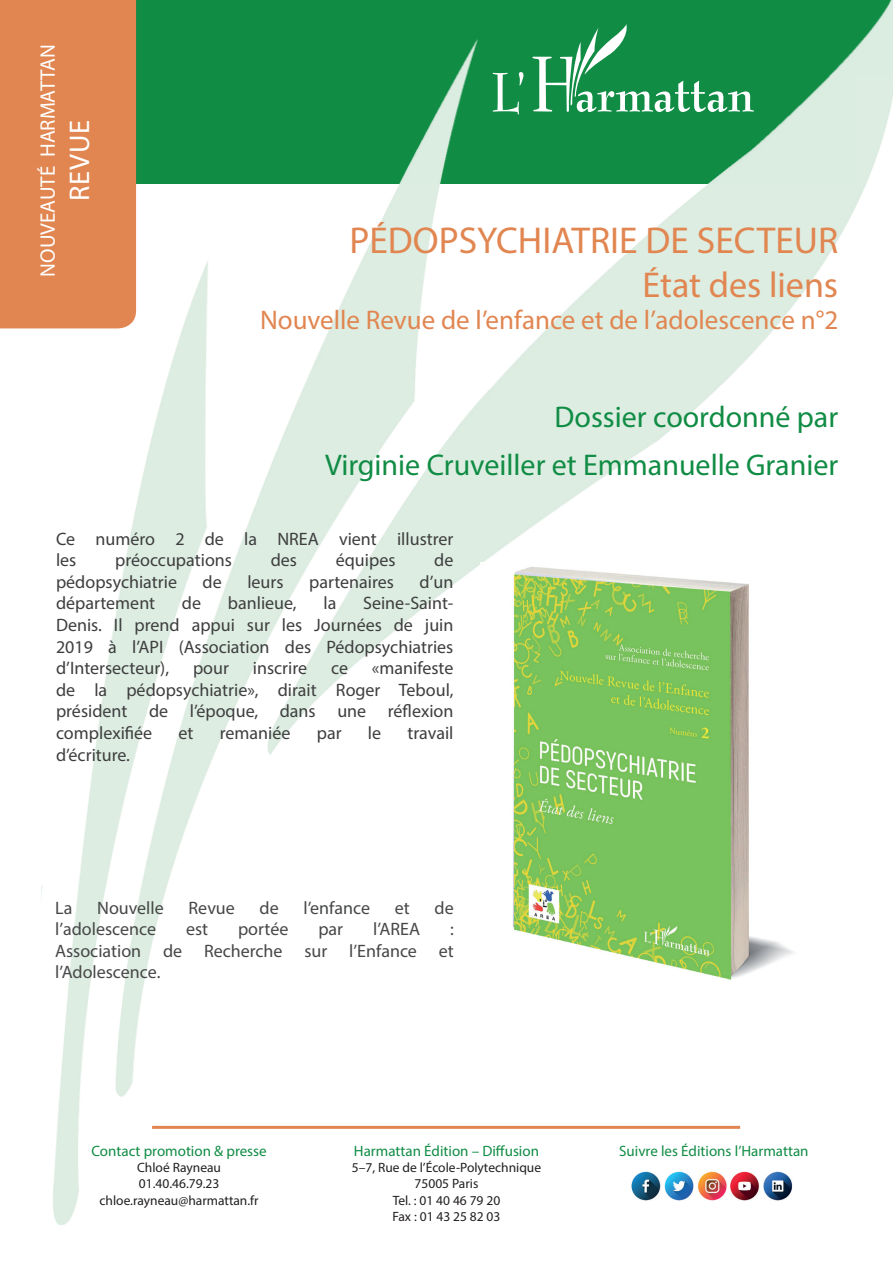
<style>
.page{position:relative;width:893px;height:1263px;background:#fff}
.page>*{position:absolute;margin:0;border:0;box-sizing:border-box;transform-origin:0 0}
.t1{font:37.5px "Myriad Pro";color:#e18651}
.t2{font:36px "Myriad Pro";color:#e18651}
.t3{font:30px/48.8px "Myriad Pro";color:#108c44;text-align:right}
.t4{font:28.5px "Myriad Pro";color:#fff}
.t5{font:27px "Myriad Pro";color:#e18651}
.t6{font:21px "Myriad Pro";color:#fff}
.t7{font:18px/21.6px "Myriad Pro";color:#3e3e3f;text-align:justify}
.t8{font:18px/21.6px "Myriad Pro";color:#464748;text-align:justify}
.t9{font:15px "Myriad Pro";color:#108c44}
.t10{font:13.5px/16.2px "Myriad Pro";color:#231f20;text-align:center}
</style>
<div class="page">
<img style="left:27px;top:0;width:866px;height:1225px">
<div style="left:0;top:0;width:136px;height:328px;background:#e18651"></div>
<img style="left:480px;top:562px;width:338px;height:435px">
<p class="t6" style="left:35px;top:276px;width:233px;rotate:-90deg">NOUVEAUTÉ HARMATTAN</p>
<h3 class="t4" style="left:62px;top:201px;width:79px;rotate:-90deg">revue</h3>
<h1 class="t1" style="left:350px;top:218px;width:490px">PÉDOPSYCHIATRIE DE SECTEUR</h1>
<h2 class="t2" style="left:642px;top:262px;width:197px">État des liens</h2>
<h3 class="t5" style="left:260px;top:303px;width:580px">Nouvelle Revue de l’enfance et de l’adolescence n°2</h3>
<h3 class="t3" style="left:325px;top:392px;width:515px">Dossier coordonné par<br>Virginie Cruveiller et Emmanuelle Granier</h3>
<p class="t7" style="left:56px;top:527px;width:399px">Ce numéro 2 de la NREA vient illustrer les</p>
<p class="t7" style="left:115px;top:549px;width:118px">préoccupations</p>
<p class="t7" style="left:271px;top:549px;width:28px">des</p>
<p class="t7" style="left:336px;top:549px;width:61px">équipes</p>
<p class="t7" style="left:434px;top:549px;width:21px">de</p>
<p class="t7" style="left:56px;top:571px;width:122px">pédopsychiatrie</p>
<p class="t7" style="left:203px;top:571px;width:21px">de</p>
<p class="t7" style="left:247px;top:571px;width:38px">leurs</p>
<p class="t7" style="left:309px;top:571px;width:86px">partenaires</p>
<p class="t7" style="left:420px;top:571px;width:35px">d’un</p>
<p class="t7" style="left:56px;top:592px;width:101px">département</p>
<p class="t7" style="left:182px;top:592px;width:21px">de</p>
<p class="t7" style="left:228px;top:592px;width:70px">banlieue,</p>
<p class="t7" style="left:323px;top:592px;width:14px">la</p>
<p class="t7" style="left:56px;top:592px;width:399px;text-indent:307px">Seine-Saint-Denis. Il prend appui sur les Journées de juin 2019 à l’API (Association des Pédopsychiatries d’Intersecteur),</p>
<p class="t7" style="left:56px;top:657px;width:399px;text-indent:316px">«manifeste de la pédopsychiatrie», dirait Roger Teboul, président de l’époque, dans une réflexion complexifiée</p>
<p class="t7" style="left:193px;top:657px;width:37px">pour</p>
<p class="t7" style="left:253px;top:657px;width:56px">inscrire</p>
<p class="t7" style="left:331px;top:657px;width:18px">ce</p>
<p class="t7" style="left:179px;top:722px;width:16px">et</p>
<p class="t7" style="left:220px;top:722px;width:72px">remaniée</p>
<p class="t7" style="left:317px;top:722px;width:26px">par</p>
<p class="t7" style="left:368px;top:722px;width:15px">le</p>
<p class="t7" style="left:407px;top:722px;width:48px">travail</p>
<p class="t7" style="left:56px;top:743px;width:75px">d’écriture.</p>
<p class="t8" style="left:55px;top:896px;width:19px">La</p>
<p class="t8" style="left:97px;top:896px;width:68px">Nouvelle</p>
<p class="t8" style="left:189px;top:896px;width:48px">Revue</p>
<p class="t8" style="left:260px;top:896px;width:21px">de</p>
<p class="t8" style="left:304px;top:896px;width:68px">l’enfance</p>
<p class="t8" style="left:395px;top:896px;width:16px">et</p>
<p class="t8" style="left:435px;top:896px;width:21px">de</p>
<p class="t8" style="left:55px;top:918px;width:102px">l’adolescence</p>
<p class="t8" style="left:186px;top:918px;width:24px">est</p>
<p class="t8" style="left:238px;top:918px;width:52px">portée</p>
<p class="t8" style="left:318px;top:918px;width:26px">par</p>
<p class="t8" style="left:373px;top:918px;width:49px">l’AREA</p>
<p class="t8" style="left:55px;top:918px;width:400px;text-indent:395px">:<br>Association de Recherche sur l’Enfance et l’Adolescence.</p>
<p class="t9" style="left:91px;top:1142px;width:177px">Contact promotion &amp; presse</p>
<p class="t10" style="left:100px;top:1159px;width:161px">Chloé Rayneau<br>01.40.46.79.23 chloe.rayneau@harmattan.fr</p>
<p class="t9" style="left:354px;top:1142px;width:187px">Harmattan Édition – Diffusion</p>
<p class="t10" style="left:352px;top:1159px;width:191px">5–7, Rue de l’École-Polytechnique<br>75005 Paris<br>Tel. : 01 40 46 79 20<br>Fax : 01 43 25 82 03</p>
<p class="t9" style="left:619px;top:1142px;width:191px">Suivre les Éditions l’Harmattan</p>
</div>
